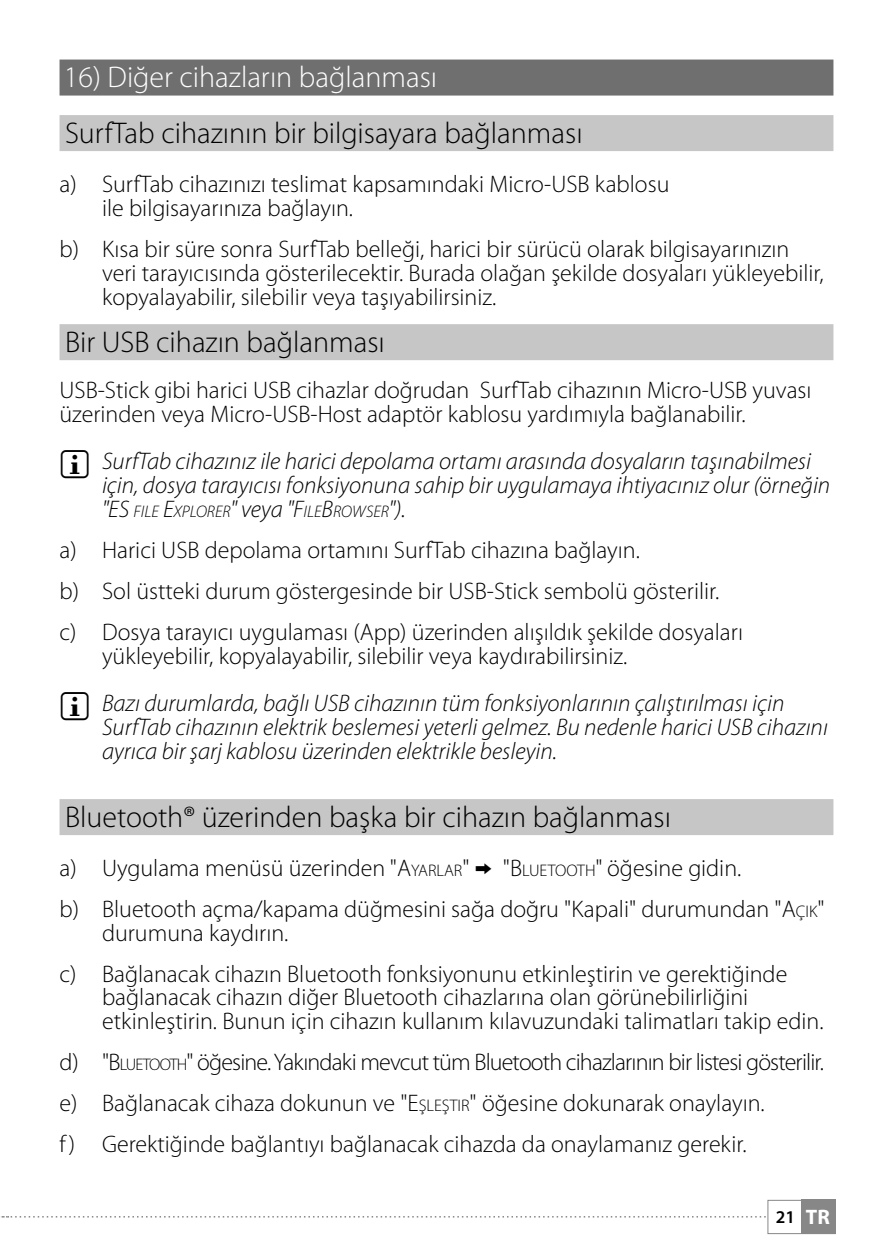
<style>
.page{position:relative;width:893px;height:1259px;background:#fff}
.page>*{position:absolute;margin:0;border:0;box-sizing:border-box;transform-origin:0 0}
.t1{font:300 30px "Myriad Pro";color:#000}
.t2{font:300 30px "Myriad Pro";color:#fff}
.t3{font:300 24px/24px "Myriad Pro";color:#000}
.t4{font:italic 300 24px/24px "Myriad Pro";color:#000}
.t5{font:600 18px "Myriad Pro";color:#000}
.t6{font:italic 300 16.8px "Myriad Pro";color:#000}
.s1{font-size:24px}
.s2{font-style:inherit}
.s3{font-size:16.8px}
.s4{font-weight:700;font-size:21px;color:#fff}
</style>
<div class="page">
<div style="left:801px;top:1200px;width:35px;height:34px;background:#878787"></div>
<div style="left:767px;top:1200px;width:69px;height:34px;border:1px solid #878787"></div>
<svg style="left:1px;top:1216px;width:765px;height:1px"></svg>
<div style="left:60px;top:60px;width:773px;height:36px;background:#706f6f"></div>
<div style="left:60px;top:115px;width:773px;height:36px;background:#c6c6c6"></div>
<div style="left:60px;top:324px;width:773px;height:36px;background:#c6c6c6"></div>
<div style="left:60px;top:799px;width:773px;height:36px;background:#c6c6c6"></div>
<p class="t2" style="left:64px;top:61px;width:375px">16) Diğer cihazların bağlanması</p>
<p class="t1" style="left:65px;top:116px;width:519px">SurfTab cihazının bir bilgisayara bağlanması</p>
<p class="t3" style="left:102px;top:172px;width:569px;text-indent:-43px">a) SurfTab cihazınızı teslimat kapsamındaki Micro-USB kablosu ile bilgisayarınıza bağlayın.</p>
<p class="t3" style="left:102px;top:237px;width:723px;text-indent:-43px">b) Kısa bir süre sonra SurfTab belleği, harici bir sürücü olarak bilgisayarınızın veri tarayıcısında gösterilecektir. Burada olağan şekilde dosyaları yükleyebilir, kopyalayabilir, silebilir veya taşıyabilirsiniz.</p>
<p class="t1" style="left:65px;top:325px;width:321px">Bir USB cihazın bağlanması</p>
<p class="t3" style="left:60px;top:378px;width:754px">USB-Stick gibi harici USB cihazlar doğrudan SurfTab cihazının Micro-USB yuvası üzerinden veya Micro-USB-Host adaptör kablosu yardımıyla bağlanabilir.</p>
<p class="t4" style="left:102px;top:450px;width:730px">SurfTab cihazınız ile harici depolama ortamı arasında dosyaların taşınabilmesi için, dosya tarayıcısı fonksiyonuna sahip bir uygulamaya ihtiyacınız olur (örneğin</p>
<p class="t6" style="left:102px;top:503px;width:305px"><span class="s1">"</span><span class="s1">ES</span> FILE <span class="s1">E</span>XPLORER<span class="s1">" veya "</span><span class="s1">F</span>ILE<span class="s1">B</span>ROWSER<span class="s1">").</span></p>
<p class="t3" style="left:60px;top:530px;width:685px;line-height:41.1px">a) Harici USB depolama ortamını SurfTab cihazına bağlayın.<br>b) Sol üstteki durum göstergesinde bir USB-Stick sembolü gösterilir.<br>c) Dosya tarayıcı uygulaması (App) üzerinden alışıldık şekilde dosyaları</p>
<p class="t3" style="left:102px;top:645px;width:527px">yükleyebilir, kopyalayabilir, silebilir veya kaydırabilirsiniz.</p>
<p class="t4" style="left:102px;top:692px;width:727px">Bazı durumlarda, bağlı USB cihazının tüm fonksiyonlarının çalıştırılması için<br>SurfTab cihazının elektrik beslemesi yeterli gelmez. Bu nedenle harici USB cihazını ayrıca bir şarj kablosu üzerinden elektrikle besleyin.</p>
<p class="t1" style="left:65px;top:800px;width:607px">Bluetooth® üzerinden başka bir cihazın bağlanması</p>
<p class="t3" style="left:60px;top:856px;width:412px">a) Uygulama menüsü üzerinden "<span class="s2">A</span><span class="s3">YARLAR</span>"</p>
<p class="t3" style="left:60px;top:848px;width:767px;line-height:41.1px;text-indent:443px">"<span class="s2">B</span><span class="s3">LUETOOTH</span> <span class="s2">"</span> öğesine gidin.<br>b) Bluetooth açma/kapama düğmesini sağa doğru "Kapali" durumundan "<span class="s2">A</span><span class="s3">ÇIK</span><span class="s2">"</span></p>
<p class="t3" style="left:60px;top:913px;width:729px;line-height:40.8px;text-indent:43px">durumuna kaydırın.<br>c) Bağlanacak cihazın Bluetooth fonksiyonunu etkinleştirin ve gerektiğinde</p>
<p class="t3" style="left:102px;top:985px;width:723px">bağlanacak cihazın diğer Bluetooth cihazlarına olan görünebilirliğini etkinleştirin. Bunun için cihazın kullanım kılavuzundaki talimatları takip edin.</p>
<p class="t3" style="left:60px;top:1042px;width:766px;line-height:40.8px">d) "<span class="s2">B</span><span class="s3">LUETOOTH</span>" öğesine. Yakındaki mevcut tüm Bluetooth cihazlarının bir listesi gösterilir. e) Bağlanacak cihaza dokunun ve "<span class="s2">E</span><span class="s3">ŞLEŞTI R</span>" öğesine dokunarak onaylayın.<br>f ) Gerektiğinde bağlantıyı bağlanacak cihazda da onaylamanız gerekir.</p>
<p class="t5" style="left:776px;top:1206px;width:55px">21 <span class="s4">TR</span></p>
</div>
